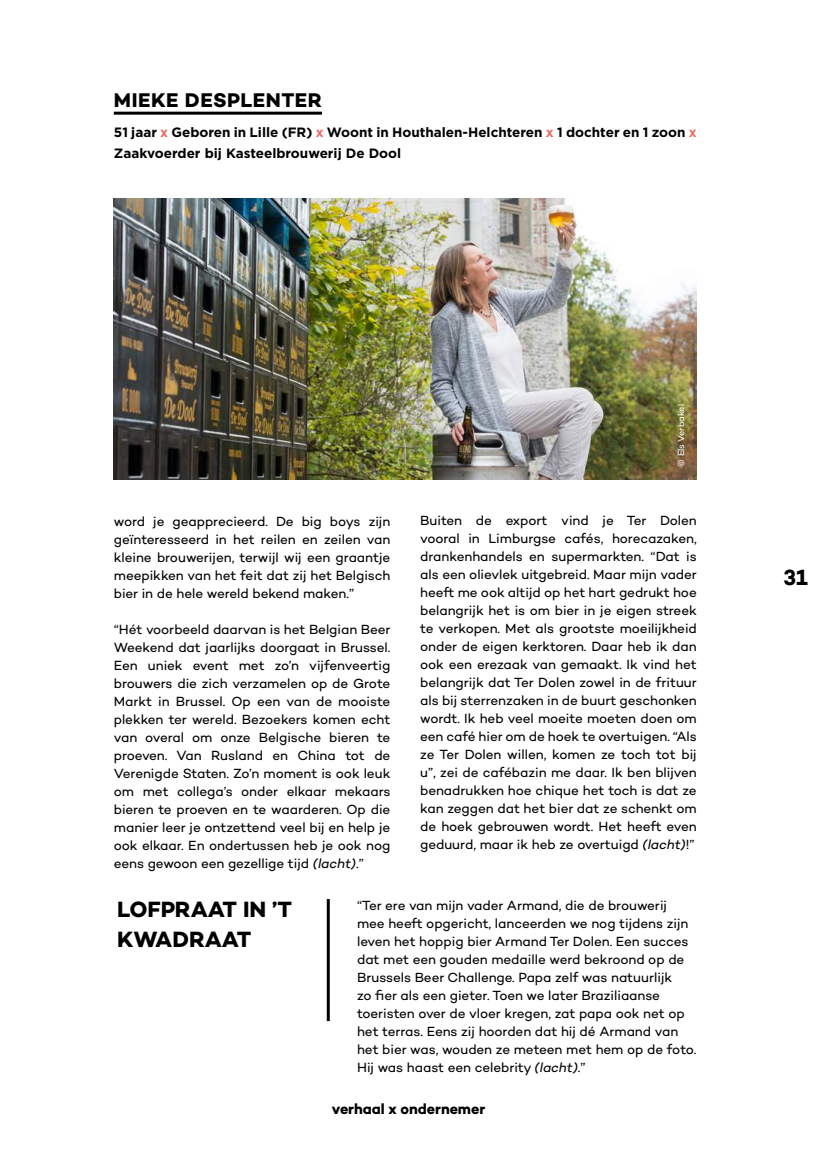
<style>
.page{position:relative;width:817px;height:1157px;background:#fff}
.page>*{position:absolute;margin:0;border:0;box-sizing:border-box;transform-origin:0 0}
.t1{font:700 22.5px/30px "Campton";color:#000}
.t2{font:700 20.25px "Campton";letter-spacing:.03em;color:#000}
.t3{font:700 15px "Campton";letter-spacing:-.005em;color:#000}
.t4{font:13.5px/18px "Campton";letter-spacing:-.005em;color:#000;text-align:justify}
.t5{font:700 13.5px/21px "Gotham";color:#000}
.t6{font:9px "Campton";letter-spacing:-.005em;color:#fff}
.s1{color:#ed6860}
.s2{font-style:italic}
</style>
<div class="page">
<hr style="left:114px;top:112px;width:208px;height:3px;background:#000">
<hr style="left:327px;top:899px;width:3px;height:122px;background:#000">
<img style="left:114px;top:198px;width:582px;height:281px">
<h2 class="t2" style="left:114px;top:87px;width:210px">MIEKE DESPLENTER</h2>
<p class="t5" style="left:114px;top:122px;width:584px">51 jaar <span class="s1">x</span> Geboren in Lille (FR) <span class="s1">x</span> Woont in Houthalen-Helchteren <span class="s1">x</span> 1 dochter en 1 zoon <span class="s1">x<br></span>Zaakvoerder bij Kasteelbrouwerij De Dool</p>
<p class="t4" style="left:114px;top:511px;width:278px">word je geapprecieerd. De big boys zijn geïnteresseerd in het reilen en zeilen van kleine brouwerijen, terwijl wij een graantje meepikken van het feit dat zij het Belgisch bier in de hele wereld bekend maken.”</p>
<p class="t4" style="left:114px;top:619px;width:278px">“Hét voorbeeld daarvan is het Belgian Beer Weekend dat jaarlijks doorgaat in Brussel.<br>Een uniek event met zo’n vijfenveertig brouwers die zich verzamelen op de Grote Markt in Brussel. Op een van de mooiste plekken ter wereld. Bezoekers komen echt van overal om onze Belgische bieren te proeven. Van Rusland en China tot de Verenigde Staten. Zo’n moment is ook leuk om met collega’s onder elkaar mekaars bieren te proeven en te waarderen. Op die manier leer je ontzettend veel bij en help je ook elkaar. En ondertussen heb je ook nog eens gewoon een gezellige tijd <span class="s2">(lacht)</span>.”</p>
<p class="t6" style="left:675px;top:466px;width:64px;rotate:-90deg">© Els Verbakel</p>
<p class="t4" style="left:420px;top:511px;width:278px">Buiten de export vind je Ter Dolen vooral in Limburgse cafés, horecazaken, drankenhandels en supermarkten. “Dat is als een olievlek uitgebreid. Maar mijn vader heeft me ook altijd op het hart gedrukt hoe belangrijk het is om bier in je eigen streek te verkopen. Met als grootste moeilijkheid onder de eigen kerktoren. Daar heb ik dan ook een erezaak van gemaakt. Ik vind het belangrijk dat Ter Dolen zowel in de frituur als bij sterrenzaken in de buurt geschonken wordt. Ik heb veel moeite moeten doen om een café hier om de hoek te overtuigen. “Als ze Ter Dolen willen, komen ze toch tot bij u”, zei de cafébazin me daar. Ik ben blijven benadrukken hoe chique het toch is dat ze kan zeggen dat het bier dat ze schenkt om de hoek gebrouwen wordt. Het heeft even geduurd, maar ik heb ze overtuigd <span class="s2">(lacht)</span>!”</p>
<h1 class="t1" style="left:117px;top:894px;width:176px">LOFPRAAT IN ’T<br>KWADRAAT</h1>
<p class="t4" style="left:357px;top:895px;width:340px;text-align:left">“Ter ere van mijn vader Armand, die de brouwerij mee heeft opgericht, lanceerden we nog tijdens zijn leven het hoppig bier Armand Ter Dolen. Een succes dat met een gouden medaille werd bekroond op de Brussels Beer Challenge. Papa zelf was natuurlijk<br>zo fier als een gieter. Toen we later Braziliaanse toeristen over de vloer kregen, zat papa ook net op het terras. Eens zij hoorden dat hij dé Armand van het bier was, wouden ze meteen met hem op de foto.<br>Hij was haast een celebrity <span class="s2">(lacht)</span>.”</p>
<p class="t3" style="left:332px;top:1099px;width:155px">verhaal x ondernemer</p>
<h1 class="t1" style="left:783px;top:562px;width:26px">31</h1>
</div>
